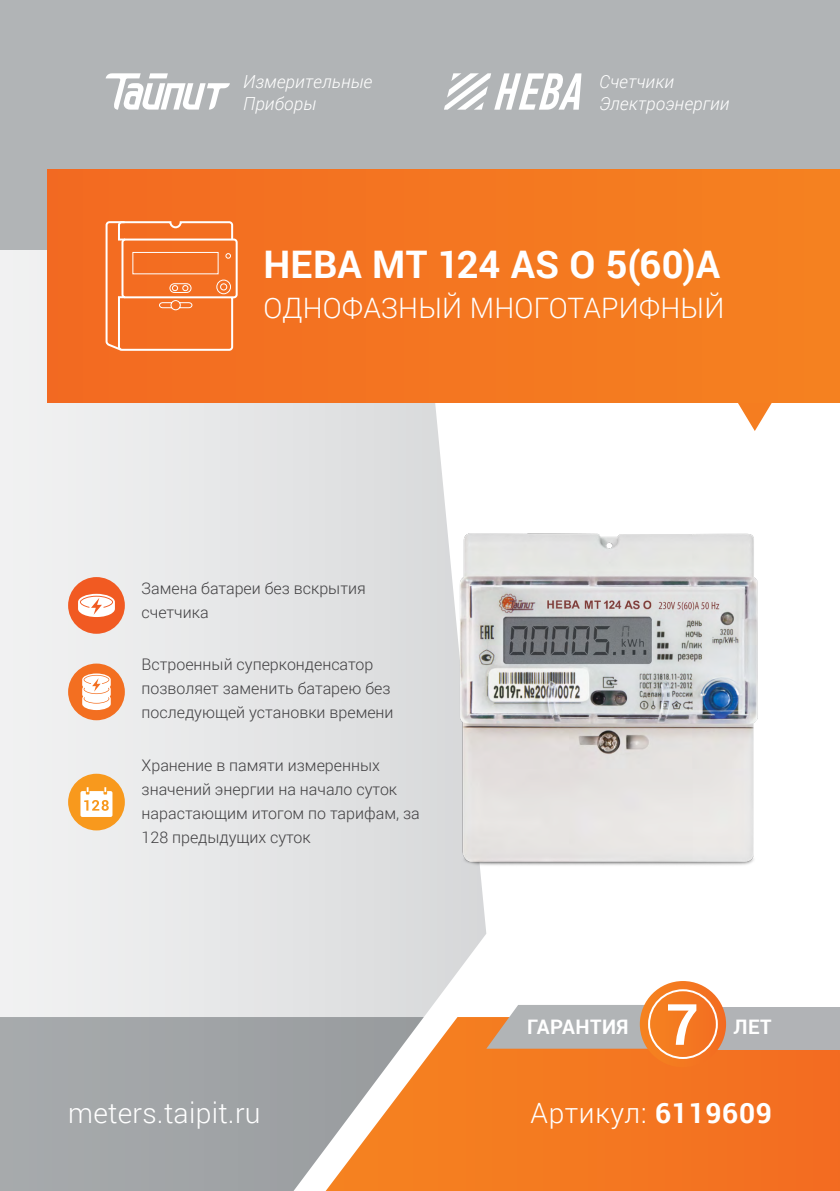
<style>
.page{position:relative;width:840px;height:1191px;background:#fff}
.page>*{position:absolute;margin:0;border:0;box-sizing:border-box;transform-origin:0 0}
.t1{font:700 38px "Roboto";letter-spacing:.005em;color:#fff}
.t2{font:300 28.2px "Roboto";letter-spacing:.01em;color:#fff}
.t3{font:300 28px "Roboto";letter-spacing:.025em;color:#fff}
.t4{font:700 20px "Roboto";letter-spacing:.025em;color:#fff}
.t5{font:italic 300 18px/21.6px "Roboto";letter-spacing:.01em;color:#fff}
.t6{font:300 16px/24px "Roboto";color:#414042}
.s1{font-weight:700}
</style>
<div class="page">
<svg style="left:0;top:250px;width:486px;height:767px"></svg>
<div style="left:0;top:1017px;width:325px;height:174px;background:#a2a5a8"></div>
<svg style="left:325px;top:1017px;width:514px;height:174px;background:#ec833a"></svg>
<div style="left:0;top:0;width:839px;height:250px;background:#b1b4b6"></div>
<svg style="left:738px;top:403px;width:33px;height:28px"></svg>
<div style="left:48px;top:169px;width:791px;height:234px;background:#f47721"></div>
<svg style="left:444px;top:73px;width:137px;height:37px"></svg>
<svg style="left:105px;top:73px;width:125px;height:37px"></svg>
<div style="left:711px;top:1007px;width:128px;height:42px;background:#b1b3b6"></div>
<svg style="left:486px;top:1005px;width:160px;height:43px;background:#b8b4b1"></svg>
<svg style="left:639px;top:981px;width:86px;height:86px;background:#f48231"></svg>
<div style="left:647px;top:989px;width:70px;height:70px;border:2px solid #fff;border-radius:50%"></div>
<svg style="left:667px;top:1004px;width:29px;height:40px"></svg>
<div style="left:68px;top:577px;width:57px;height:57px;background:#f15a22;border-radius:50%"></div>
<div style="left:68px;top:663px;width:57px;height:57px;background:#f36f21;border-radius:50%"></div>
<div style="left:68px;top:773px;width:57px;height:57px;background:#f8991d;border-radius:50%"></div>
<svg style="left:104px;top:220px;width:134px;height:132px"></svg>
<svg style="left:78px;top:594px;width:37px;height:23px"></svg>
<svg style="left:80px;top:787px;width:32px;height:30px"></svg>
<svg style="left:82px;top:673px;width:29px;height:37px"></svg>
<img style="left:446px;top:523px;width:312px;height:352px">
<p class="t5" style="left:243px;top:70px;width:130px">Измерительные<br>Приборы</p>
<p class="t5" style="left:598px;top:70px;width:132px">Счетчики<br>Электроэнергии</p>
<h1 class="t1" style="left:263px;top:238px;width:458px">НЕВА МТ 124 AS O 5(60)А</h1>
<h2 class="t2" style="left:263px;top:288px;width:462px">ОДНОФАЗНЫЙ МНОГОТАРИФНЫЙ</h2>
<p class="t6" style="left:141px;top:575px;width:225px">Замена батареи без вскрытия счетчика</p>
<p class="t6" style="left:141px;top:652px;width:253px">Встроенный суперконденсатор позволяет заменить батарею без последующей установки времени</p>
<p class="t6" style="left:141px;top:752px;width:279px">Хранение в памяти измеренных значений энергии на начало суток нарастающим итогом по тарифам, за<br>128 предыдущих суток</p>
<h2 class="t2" style="left:68px;top:1093px;width:194px">meters.taipit.ru</h2>
<p class="t4" style="left:527px;top:1012px;width:103px">ГАРАНТИЯ</p>
<p class="t4" style="left:733px;top:1012px;width:40px">ЛЕТ</p>
<h3 class="t3" style="left:530px;top:1093px;width:243px">Артикул: <span class="s1">6119609</span></h3>
</div>
